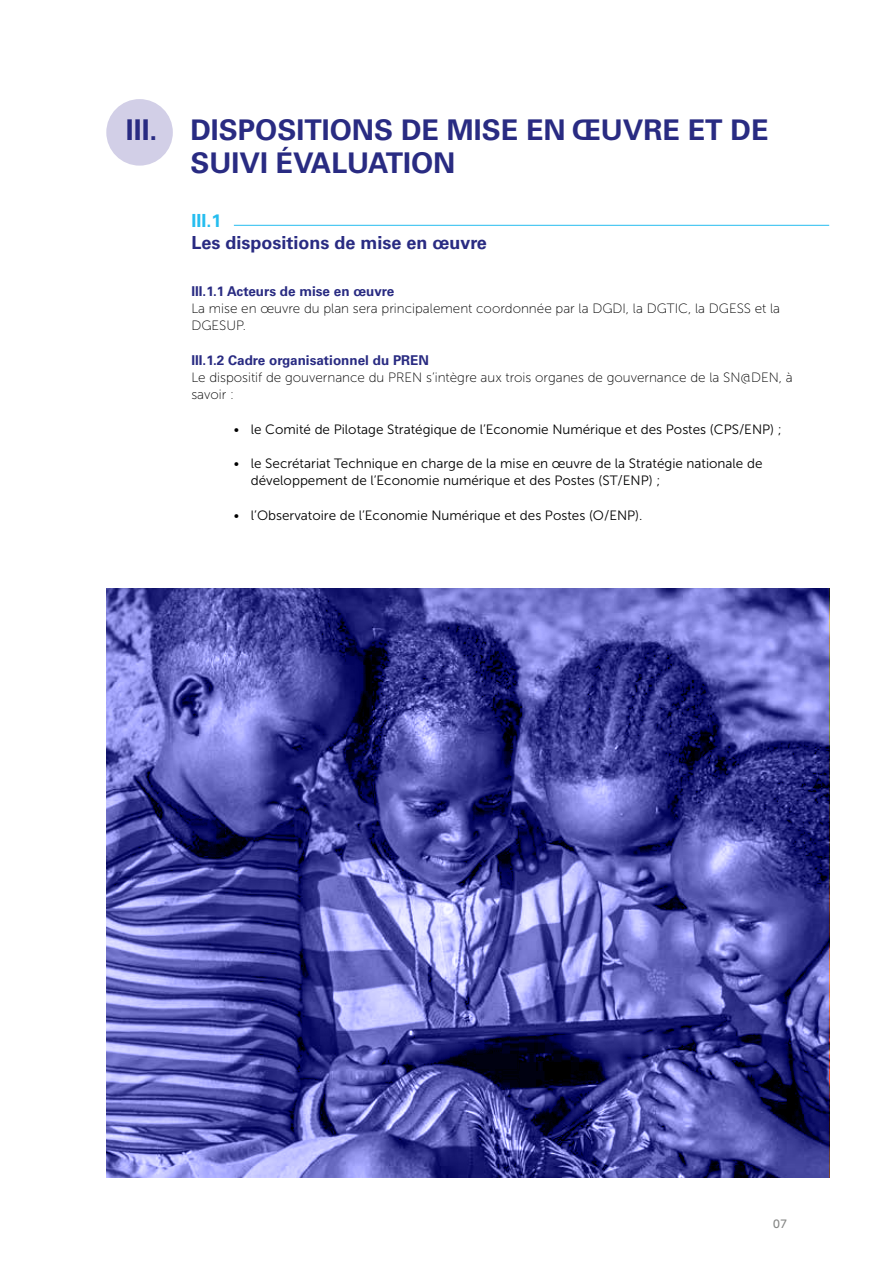
<style>
.page{position:relative;width:893px;height:1263px;background:#fff}
.page>*{position:absolute;margin:0;border:0;box-sizing:border-box;transform-origin:0 0}
.t1{font:700 28.5px/33px "Univers LT Pro 65";color:#292b82}
.t2{font:700 18px "Univers LT Pro 65";color:#292b82}
.t3{font:700 18px "Univers LT Pro 65";color:#25bdef}
.t4{font:13.5px/17.2px "Museo Sans 300";color:#000}
.t5{font:13.5px/17.2px "Museo Sans 100";color:#000}
.t6{font:700 13.5px "Univers LT Pro 65";color:#292b82}
.t7{font:12px "Museo Sans 500";color:#868786}
</style>
<div class="page">
<div style="left:106px;top:99px;width:67px;height:67px;background:#d2cfe7;border-radius:50%"></div>
<hr style="left:234px;top:225px;width:595px;height:1px;background:#25bdef">
<svg style="left:106px;top:589px;width:723px;height:589px;background:#5153a4"></svg>
<h1 class="t1" style="left:190px;top:114px;width:580px;text-indent:-64px">III. DISPOSITIONS DE MISE EN ŒUVRE ET DE<br>SUIVI ÉVALUATION</h1>
<h2 class="t3" style="left:191px;top:209px;width:32px">III.1</h2>
<h2 class="t2" style="left:191px;top:232px;width:297px">Les dispositions de mise en œuvre</h2>
<p class="t6" style="left:191px;top:283px;width:204px">III.1.1 Acteurs de mise en œuvre</p>
<p class="t5" style="left:191px;top:300px;width:590px">La mise en œuvre du plan sera principalement coordonnée par la DGDI, la DGTIC, la DGESS et la<br>DGESUP.</p>
<p class="t6" style="left:191px;top:352px;width:239px">III.1.2 Cadre organisationnel du PREN</p>
<p class="t5" style="left:191px;top:369px;width:603px">Le dispositif de gouvernance du PREN s’intègre aux trois organes de gouvernance de la SN@DEN, à savoir :</p>
<p class="t4" style="left:234px;top:420px;width:549px">• le Comité de Pilotage Stratégique de l’Economie Numérique et des Postes (CPS/ENP) ;</p>
<p class="t4" style="left:251px;top:455px;width:513px;text-indent:-17px">• le Secrétariat Technique en charge de la mise en œuvre de la Stratégie nationale de développement de l’Economie numérique et des Postes (ST/ENP) ;</p>
<p class="t4" style="left:234px;top:507px;width:410px">• l’Observatoire de l’Economie Numérique et des Postes (O/ENP).</p>
<p class="t7" style="left:773px;top:1217px;width:15px">07</p>
</div>
